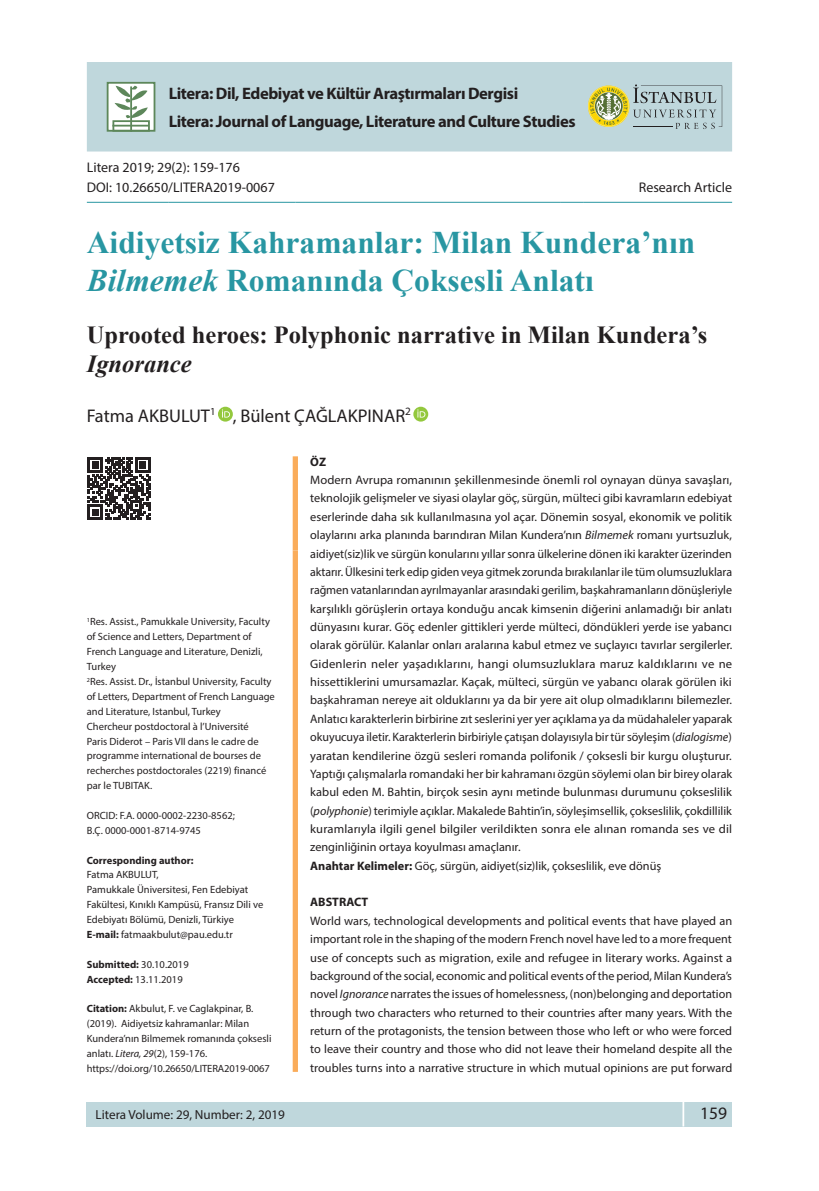
<style>
.page{position:relative;width:819px;height:1191px;background:#fff}
.page>*{position:absolute;margin:0;border:0;box-sizing:border-box;transform-origin:0 0}
.t1{font:700 31.5px/37.8px "Times New Roman";color:#2896a2}
.t2{font:700 24.5px "Times New Roman";color:#231f20}
.t3{font:italic 700 24.5px "Times New Roman";color:#231f20}
.t4{font:18.38px "Myriad Pro";color:#231f20}
.t5{font:17.5px "Myriad Pro";color:#231f20}
.t6{font:700 16.62px/28px "Myriad Pro";letter-spacing:-.025em;color:#231f20}
.t7{font:14px/20.5px "Myriad Pro";color:#231f20}
.t8{font:13.12px "Myriad Pro";color:#231f20}
.t9{font:12.25px/18.4px "Myriad Pro";color:#231f20}
.t10{font:700 12.25px "Myriad Pro";color:#231f20}
.t11{font:10.5px/14.9px "Myriad Pro";color:#231f20}
.t12{font:700 10.5px "Myriad Pro";color:#231f20}
.s1{font-style:italic}
.s2{font-weight:700}
</style>
<div class="page">
<div style="left:87px;top:1101px;width:645px;height:25px;background:#bfd7dc"></div>
<hr style="left:682px;top:1101px;width:2px;height:25px;background:#fff">
<div style="left:87px;top:62px;width:645px;height:89px;background:#bfd7dc"></div>
<hr style="left:87px;top:202px;width:82px;height:1px;background:#2896a2">
<hr style="left:169px;top:202px;width:126px;height:1px;background:#2896a2">
<hr style="left:295px;top:202px;width:266px;height:1px;background:#2896a2">
<svg style="left:561px;top:202px;width:22px;height:1px"></svg>
<hr style="left:583px;top:202px;width:149px;height:1px;background:#2896a2">
<div style="left:293px;top:456px;width:5px;height:94px;background:#faac5a"></div>
<div style="left:293px;top:550px;width:5px;height:521px;background:#faac5a"></div>
<div style="left:107px;top:82px;width:48px;height:50px;background:#fff;border:2px solid #5d875a"></div>
<div style="left:112px;top:120px;width:38px;height:12px;border:2px solid #5d875a"></div>
<hr style="left:112px;top:125px;width:37px;height:2px;background:#5d875a">
<svg style="left:115px;top:86px;width:33px;height:32px"></svg>
<hr style="left:130px;top:86px;width:2px;height:46px;background:#5d875a">
<svg style="left:588px;top:84px;width:134px;height:45px;background:#b2c0ab"></svg>
<div style="left:218px;top:407px;width:15px;height:14px;background:#93c83d;border-radius:50%"></div>
<svg style="left:222px;top:409px;width:8px;height:8px"></svg>
<svg style="left:413px;top:407px;width:15px;height:14px"></svg>
<svg style="left:417px;top:409px;width:8px;height:8px"></svg>
<svg style="left:88px;top:457px;width:62px;height:62px"></svg>
<h3 class="t6" style="left:169px;top:79px;width:408px">Litera: Dil, Edebiyat ve Kültür Araştırmaları Dergisi<br>Litera: Journal of Language, Literature and Culture Studies</h3>
<p class="t7" style="left:87px;top:157px;width:189px">Litera 2019; 29(2): 159-176<br>DOI: 10.26650/LITERA2019-0067</p>
<p class="t7" style="left:638px;top:177px;width:95px">Research Article</p>
<h1 class="t1" style="left:87px;top:223px;width:610px">Aidiyetsiz Kahramanlar: Milan Kundera’nın<br><span class="s1">Bilmemek</span> Romanında Çoksesli Anlatı</h1>
<h2 class="t2" style="left:87px;top:317px;width:622px">Uprooted heroes: Polyphonic narrative in Milan Kundera’s</h2>
<h2 class="t3" style="left:87px;top:347px;width:106px">Ignorance</h2>
<h3 class="t4" style="left:87px;top:404px;width:325px">Fatma AKBULUT<sup>1</sup> , Bülent ÇAĞLAKPINAR<sup>2</sup></h3>
<p class="t11" style="left:87px;top:614px;width:189px"><sup>1</sup>Res. Assist., Pamukkale University, Faculty of Science and Letters, Department of French Language and Literature, Denizli, Turkey<br><sup>2</sup>Res. Assist. Dr., İstanbul University, Faculty of Letters, Department of French Language and Literature, Istanbul, Turkey<br>Chercheur postdoctoral à l’Université<br>Paris Diderot – Paris VII dans le cadre de programme international de bourses de recherches postdoctorales (2219) financé par le TUBITAK.</p>
<p class="t11" style="left:87px;top:808px;width:150px">ORCID: F.A. 0000-0002-2230-8562;<br>B.Ç. 0000-0001-8714-9745</p>
<p class="t12" style="left:87px;top:853px;width:108px">Corresponding author:</p>
<p class="t11" style="left:87px;top:867px;width:178px">Fatma AKBULUT,<br>Pamukkale Üniversitesi, Fen Edebiyat Fakültesi, Kınıklı Kampüsü, Fransız Dili ve Edebiyatı Bölümü, Denizli, Türkiye <span class="s2">E-mail:</span> fatmaakbulut@pau.edu.tr</p>
<p class="t11" style="left:87px;top:956px;width:103px"><span class="s2">Submitted:</span> 30.10.2019<br><span class="s2">Accepted:</span> 13.11.2019</p>
<p class="t11" style="left:87px;top:1001px;width:186px"><span class="s2">Citation:</span> Akbulut, F. ve Caglakpinar, B. (2019). Aidiyetsiz kahramanlar: Milan Kundera’nın Bilmemek romanında çoksesli anlatı. <span class="s1">Litera, 29</span>(2), 159-176. https://doi.org/10.26650/LITERA2019-0067</p>
<p class="t10" style="left:310px;top:453px;width:17px">ÖZ</p>
<p class="t9" style="left:310px;top:470px;width:423px">Modern Avrupa romanının şekillenmesinde önemli rol oynayan dünya savaşları, teknolojik gelişmeler ve siyasi olaylar göç, sürgün, mülteci gibi kavramların edebiyat eserlerinde daha sık kullanılmasına yol açar. Dönemin sosyal, ekonomik ve politik olaylarını arka planında barındıran Milan Kundera’nın <span class="s1">Bilmemek</span> romanı yurtsuzluk, aidiyet(siz)lik ve sürgün konularını yıllar sonra ülkelerine dönen iki karakter üzerinden aktarır. Ülkesini terk edip giden veya gitmek zorunda bırakılanlar ile tüm olumsuzluklara rağmen vatanlarından ayrılmayanlar arasındaki gerilim, başkahramanların dönüşleriyle karşılıklı görüşlerin ortaya konduğu ancak kimsenin diğerini anlamadığı bir anlatı dünyasını kurar. Göç edenler gittikleri yerde mülteci, döndükleri yerde ise yabancı olarak görülür. Kalanlar onları aralarına kabul etmez ve suçlayıcı tavırlar sergilerler.<br>Gidenlerin neler yaşadıklarını, hangi olumsuzluklara maruz kaldıklarını ve ne hissettiklerini umursamazlar. Kaçak, mülteci, sürgün ve yabancı olarak görülen iki başkahraman nereye ait olduklarını ya da bir yere ait olup olmadıklarını bilemezler.<br>Anlatıcı karakterlerin birbirine zıt seslerini yer yer açıklama ya da müdahaleler yaparak okuyucuya iletir. Karakterlerin birbiriyle çatışan dolayısıyla bir tür söyleşim (<span class="s1">dialogisme</span>) yaratan kendilerine özgü sesleri romanda polifonik / çoksesli bir kurgu oluşturur.<br>Yaptığı çalışmalarla romandaki her bir kahramanı özgün söylemi olan bir birey olarak kabul eden M. Bahtin, birçok sesin aynı metinde bulunması durumunu çokseslilik (<span class="s1">polyphonie</span>) terimiyle açıklar. Makalede Bahtin’in, söyleşimsellik, çokseslilik, çokdillilik kuramlarıyla ilgili genel bilgiler verildikten sonra ele alınan romanda ses ve dil zenginliğinin ortaya koyulması amaçlanır.<br><span class="s2">Anahtar Kelimeler:</span> Göç, sürgün, aidiyet(siz)lik, çokseslilik, eve dönüş</p>
<p class="t10" style="left:310px;top:894px;width:60px">ABSTRACT</p>
<p class="t9" style="left:310px;top:911px;width:423px;text-align:justify">World wars, technological developments and political events that have played an important role in the shaping of the modern French novel have led to a more frequent use of concepts such as migration, exile and refugee in literary works. Against a background of the social, economic and political events of the period, Milan Kundera’s novel <span class="s1">Ignorance</span> narrates the issues of homelessness, (non)belonging and deportation through two characters who returned to their countries after many years. With the return of the protagonists, the tension between those who left or who were forced to leave their country and those who did not leave their homeland despite all the troubles turns into a narrative structure in which mutual opinions are put forward</p>
<p class="t8" style="left:95px;top:1106px;width:191px">Litera Volume: 29, Number: 2, 2019</p>
<h3 class="t5" style="left:700px;top:1102px;width:28px">159</h3>
</div>
